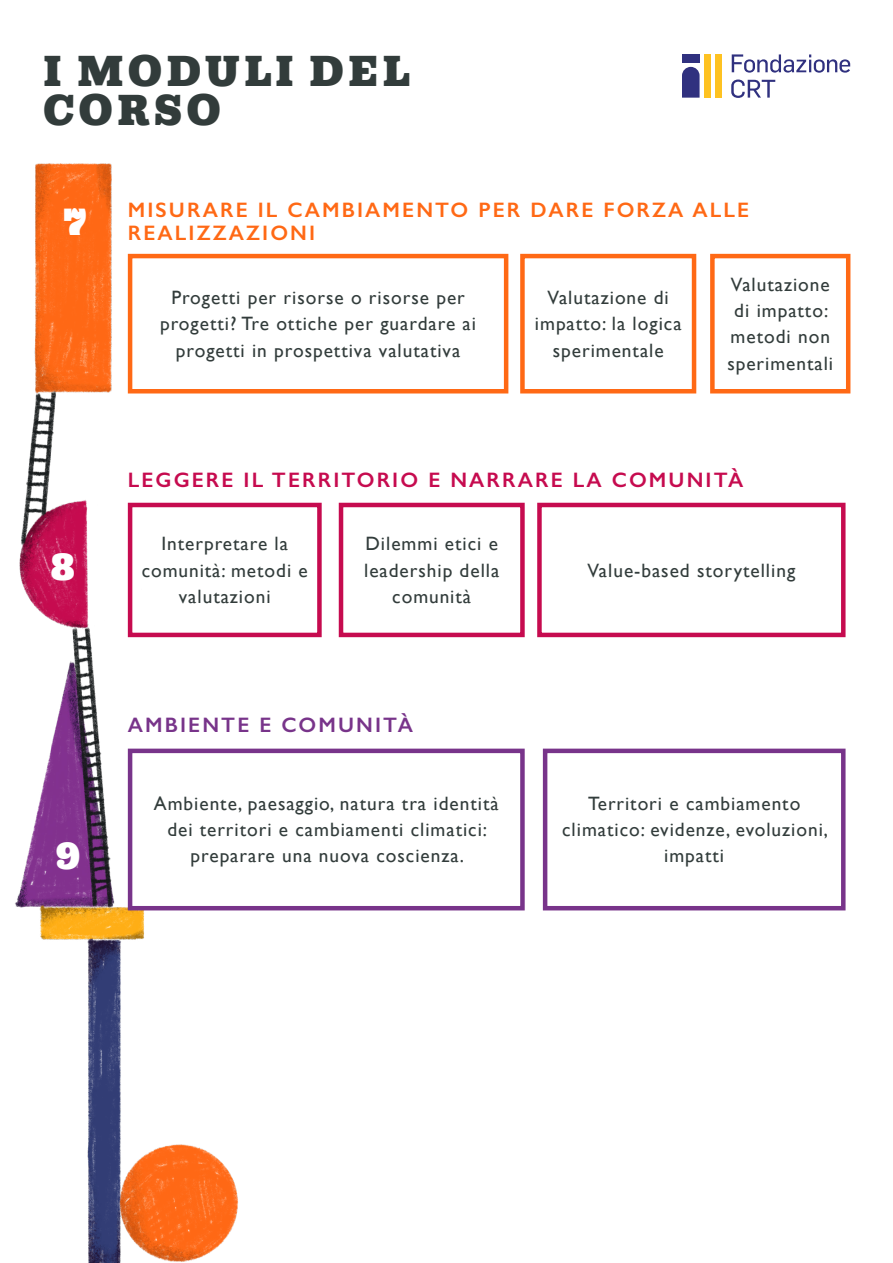
<style>
.page{position:relative;width:893px;height:1263px;background:#fff}
.page>*{position:absolute;margin:0;border:0;box-sizing:border-box;transform-origin:0 0}
.t1{font:900 42.9px/39px "Capital Serif";letter-spacing:.11em;color:#323c3b}
.t2{font:900 37.5px "Capital Serif";color:#fff}
.t3{font:600 21px/22.5px "Gill Sans";letter-spacing:.1em;color:#ff6915}
.t4{font:600 21px "Gill Sans";letter-spacing:.1em;color:#c60b4f}
.t5{font:600 21px "Gill Sans";letter-spacing:.1em;color:#78348a}
.t6{font:19.35px/26.2px "Gill Sans";letter-spacing:.05em;color:#323c3b;text-align:center}
</style>
<div class="page">
<img style="left:15px;top:54px;width:836px;height:1209px">
<div style="left:128px;top:254px;width:380px;height:139px;border:4px solid #ff6915"></div>
<div style="left:710px;top:254px;width:140px;height:139px;border:4px solid #ff6915"></div>
<div style="left:128px;top:503px;width:194px;height:134px;border:4px solid #c60b4f"></div>
<div style="left:339px;top:503px;width:186px;height:134px;border:4px solid #c60b4f"></div>
<div style="left:520px;top:254px;width:176px;height:139px;border:4px solid #ff6915"></div>
<div style="left:537px;top:503px;width:308px;height:134px;border:4px solid #c60b4f"></div>
<div style="left:128px;top:749px;width:397px;height:161px;border:4px solid #78348a"></div>
<div style="left:543px;top:749px;width:302px;height:161px;border:4px solid #78348a"></div>
<div style="left:704px;top:54px;width:7px;height:44px;background:#fec221"></div>
<div style="left:715px;top:54px;width:6px;height:44px;background:#fec221"></div>
<svg style="left:682px;top:67px;width:18px;height:31px"></svg>
<div style="left:682px;top:54px;width:18px;height:8px;background:#30317f"></div>
<svg style="left:732px;top:54px;width:118px;height:19px"></svg>
<svg style="left:731px;top:80px;width:44px;height:18px"></svg>
<p class="t1" style="left:43px;top:51px;width:368px">I MODULI DEL<br>CORSO</p>
<p class="t2" style="left:63px;top:195px;width:25px">7</p>
<p class="t2" style="left:51px;top:540px;width:25px">8</p>
<p class="t3" style="left:128px;top:199px;width:623px">MISURARE IL CAMBIAMENTO PER DARE FORZA ALLE<br>REALIZZAZIONI</p>
<p class="t6" style="left:160px;top:284px;width:317px">Progetti per risorse o risorse per progetti? Tre ottiche per guardare ai progetti in prospettiva valutativa</p>
<p class="t6" style="left:535px;top:284px;width:148px">Valutazione di impatto: la logica sperimentale</p>
<p class="t6" style="left:727px;top:271px;width:107px">Valutazione di impatto: metodi non sperimentali</p>
<p class="t4" style="left:128px;top:467px;width:617px">LEGGERE IL TERRITORIO E NARRARE LA COMUNITÀ</p>
<p class="t6" style="left:142px;top:531px;width:168px">Interpretare la comunità: metodi e valutazioni</p>
<p class="t6" style="left:364px;top:531px;width:137px">Dilemmi etici e leadership della comunità</p>
<p class="t6" style="left:587px;top:557px;width:209px">Value-based storytelling</p>
<p class="t2" style="left:56px;top:829px;width:26px">9</p>
<p class="t5" style="left:128px;top:712px;width:287px">AMBIENTE E COMUNITÀ</p>
<p class="t6" style="left:154px;top:790px;width:346px">Ambiente, paesaggio, natura tra identità dei territori e cambiamenti climatici: preparare una nuova coscienza.</p>
<p class="t6" style="left:562px;top:790px;width:267px">Territori e cambiamento climatico: evidenze, evoluzioni, impatti</p>
</div>
